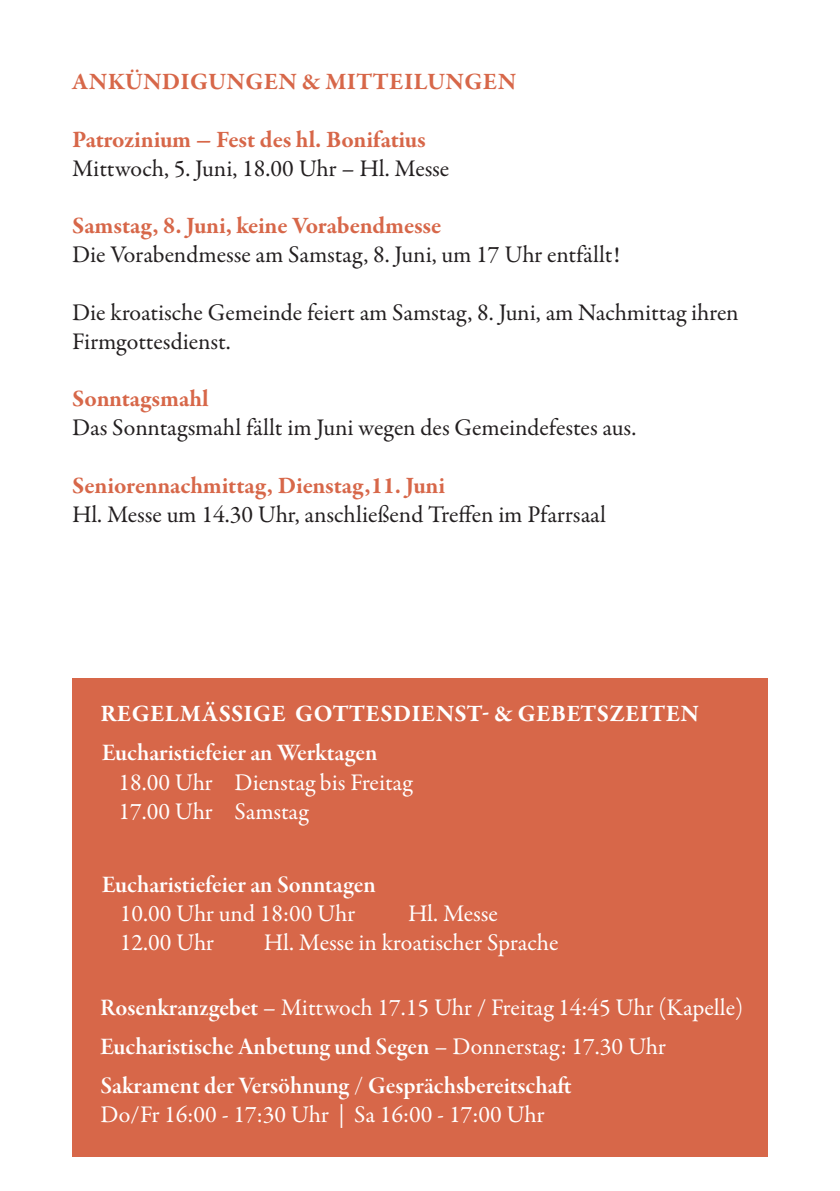
<style>
.page{position:relative;width:840px;height:1191px;background:#fff}
.page>*{position:absolute;margin:0;border:0;box-sizing:border-box;transform-origin:0 0}
.t1{font:24px/28.8px "Garamond Premr Pro";color:#231f20}
.t2{font:24px/28.8px "Garamond Premr Pro";color:#fff}
.t3{font:24px/38.8px "Garamond Premr Pro Smbd Subh";color:#fff}
.t4{font:700 24px "Garamond Premr Pro";color:#d76749}
.t5{font:700 24px "Garamond Premr Pro";letter-spacing:.015em;color:#fff}
.s1{font-family:"Garamond Premr Pro Smbd Subh"}
.s2{font-family:"Garamond Premr Pro"}
</style>
<div class="page">
<div style="left:72px;top:678px;width:695px;height:479px;background:#d76749"></div>
<p class="t4" style="left:72px;top:67px;width:445px">ANKÜNDIGUNGEN &amp; MITTEILUNGEN</p>
<p class="t4" style="left:72px;top:125px;width:355px">Patrozinium - Fest des hl. Bonifatius</p>
<p class="t1" style="left:72px;top:154px;width:378px">Mittwoch, 5. Juni, 18.00 Uhr – Hl. Messe</p>
<p class="t4" style="left:72px;top:211px;width:370px">Samstag, 8. Juni, keine Vorabendmesse</p>
<p class="t1" style="left:72px;top:241px;width:549px">Die Vorabendmesse am Samstag, 8. Juni, um 17 Uhr entfällt!</p>
<p class="t1" style="left:72px;top:298px;width:667px">Die kroatische Gemeinde feiert am Samstag, 8. Juni, am Nachmittag ihren<br>Firmgottesdienst.</p>
<p class="t4" style="left:72px;top:384px;width:138px">Sonntagsmahl</p>
<p class="t1" style="left:72px;top:414px;width:565px">Das Sonntagsmahl fällt im Juni wegen des Gemeindefestes aus.</p>
<p class="t4" style="left:72px;top:470px;width:374px">Seniorennachmittag, Dienstag,11. Juni</p>
<p class="t1" style="left:72px;top:500px;width:535px">Hl. Messe um 14.30 Uhr, anschließend Treffen im Pfarrsaal</p>
<p class="t5" style="left:100px;top:699px;width:599px">REGELMÄSSIGE GOTTESDIENST- &amp; GEBETSZEITEN</p>
<p class="t3" style="left:102px;top:733px;width:277px">Eucharistiefeier an Werktagen</p>
<p class="t2" style="left:118px;top:769px;width:96px">18.00 Uhr<br>17.00 Uhr</p>
<p class="t2" style="left:234px;top:769px;width:179px">Dienstag bis Freitag<br>Samstag</p>
<p class="t3" style="left:102px;top:865px;width:275px">Eucharistiefeier an Sonntagen</p>
<p class="t2" style="left:120px;top:900px;width:237px">10.00 Uhr und 18:00 Uhr</p>
<p class="t2" style="left:408px;top:900px;width:91px">Hl. Messe</p>
<p class="t2" style="left:120px;top:928px;width:96px">12.00 Uhr</p>
<p class="t2" style="left:264px;top:928px;width:296px">Hl. Messe in kroatischer Sprache</p>
<p class="t2" style="left:100px;top:994px;width:644px"><span class="s1">Rosenkranzgebet</span> – Mittwoch 17.15 Uhr / Freitag 14:45 Uhr (Kapelle)</p>
<p class="t3" style="left:100px;top:1028px;width:566px">Eucharistische Anbetung und Segen <span class="s2">– Donnerstag: 17.30 Uhr<br></span>Sakrament der Versöhnung / Gesprächsbereitschaft</p>
<p class="t2" style="left:100px;top:1100px;width:445px">Do/Fr 16:00 - 17:30 Uhr | Sa 16:00 - 17:00 Uhr</p>
</div>
